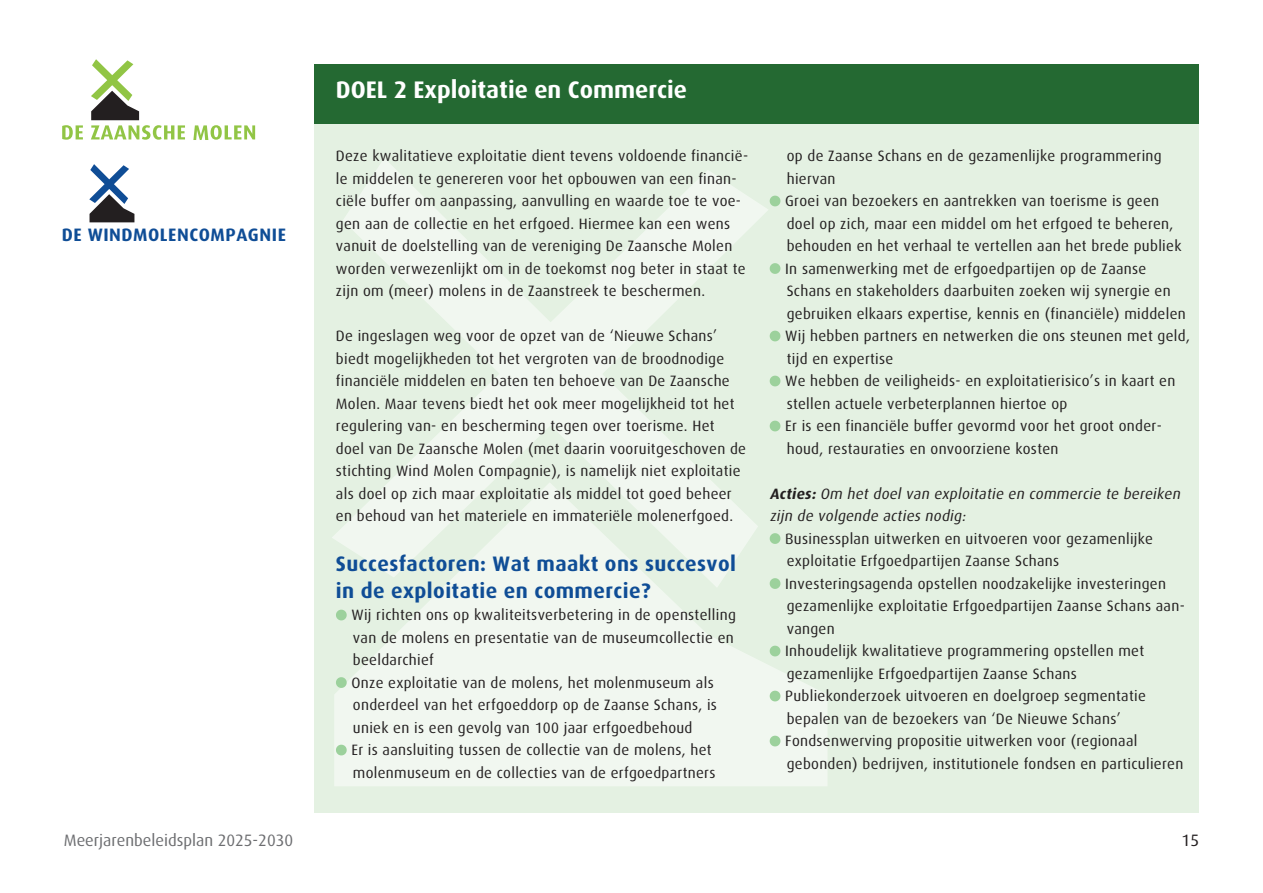
<style>
.page{position:relative;width:1263px;height:893px;background:#fff}
.page>*{position:absolute;margin:0;border:0;box-sizing:border-box;transform-origin:0 0}
.t1{font:700 24px "Dax Pro";color:#fff}
.tussenkopje{font:700 21px/27px "Dax Pro";letter-spacing:.02em;color:#0f4d96}
.t2{font:700 18px "Dax Pro";letter-spacing:.03em;color:#0f4d96}
.t3{font:16.5px "Dax Pro";color:#6c6d70}
.platte_tekst{font:16.5px "Dax Pro";color:#231f20}
.platte_tekst-2{font:15px/22.5px "Dax Pro";letter-spacing:.02em;color:#231f20}
.platte_tekst-3{font:italic 15px/22.5px "Dax Pro";color:#231f20}
.s1{font-weight:700}
</style>
<div class="page">
<svg style="left:62px;top:125px;width:21px;height:15px"></svg>
<svg style="left:193px;top:125px;width:62px;height:15px"></svg>
<svg style="left:91px;top:59px;width:94px;height:81px"></svg>
<div style="left:315px;top:121px;width:884px;height:691px;background:#e4f1e2"></div>
<svg style="left:334px;top:537px;width:493px;height:249px;fill:#f1f7f0"></svg>
<svg style="left:332px;top:159px;width:437px;height:429px"></svg>
<svg style="left:89px;top:164px;width:45px;height:58px"></svg>
<svg style="left:336px;top:610px;width:11px;height:10px"></svg>
<svg style="left:336px;top:677px;width:11px;height:11px"></svg>
<svg style="left:336px;top:745px;width:11px;height:10px"></svg>
<div style="left:315px;top:64px;width:884px;height:59px;background:#246932"></div>
<svg style="left:770px;top:196px;width:10px;height:10px"></svg>
<svg style="left:770px;top:263px;width:10px;height:11px"></svg>
<svg style="left:770px;top:331px;width:10px;height:10px"></svg>
<svg style="left:770px;top:376px;width:10px;height:10px"></svg>
<svg style="left:770px;top:421px;width:10px;height:10px"></svg>
<svg style="left:770px;top:533px;width:10px;height:11px"></svg>
<svg style="left:770px;top:578px;width:10px;height:11px"></svg>
<svg style="left:770px;top:646px;width:10px;height:10px"></svg>
<svg style="left:770px;top:691px;width:10px;height:10px"></svg>
<svg style="left:770px;top:736px;width:10px;height:10px"></svg>
<p class="t2" style="left:62px;top:225px;width:226px">DE WINDMOLENCOMPAGNIE</p>
<p class="t3" style="left:64px;top:831px;width:231px">Meerjarenbeleidsplan 2025-2030</p>
<p class="t1" style="left:336px;top:75px;width:353px">DOEL 2 Exploitatie en Commercie</p>
<p class="platte_tekst-2" style="left:336px;top:145px;width:414px">Deze kwalitatieve exploitatie dient tevens voldoende financië&shy;le middelen te genereren voor het opbouwen van een finan&shy;ciële buffer om aanpassing, aanvulling en waarde toe te voe&shy;gen aan de collectie en het erfgoed. Hiermee kan een wens vanuit de doelstelling van de vereniging De Zaansche Molen worden verwezenlijkt om in de toekomst nog beter in staat te zijn om (meer) molens in de Zaanstreek te beschermen.</p>
<p class="platte_tekst-2" style="left:336px;top:325px;width:412px">De ingeslagen weg voor de opzet van de ‘Nieuwe Schans’ biedt mogelijkheden tot het vergroten van de broodnodige financiële middelen en baten ten behoeve van De Zaansche Molen. Maar tevens biedt het ook meer mogelijkheid tot het regulering van- en bescherming tegen over toerisme. Het doel van De Zaansche Molen (met daarin vooruitgeschoven de stichting Wind Molen Compagnie), is namelijk niet exploitatie als doel op zich maar exploitatie als middel tot goed beheer en behoud van het materiele en immateriële molenerfgoed.</p>
<p class="tussenkopje" style="left:336px;top:550px;width:402px">Succesfactoren: Wat maakt ons succesvol in de exploitatie en commercie?</p>
<p class="platte_tekst-2" style="left:351px;top:604px;width:386px">Wij richten ons op kwaliteitsverbetering in de openstelling</p>
<p class="platte_tekst-2" style="left:353px;top:626px;width:382px">van de molens en presentatie van de museumcollectie en beeldarchief</p>
<p class="platte_tekst-2" style="left:351px;top:671px;width:364px">Onze exploitatie van de molens, het molenmuseum als</p>
<p class="platte_tekst-2" style="left:353px;top:694px;width:366px">onderdeel van het erfgoeddorp op de Zaanse Schans, is uniek en is een gevolg van 100 jaar erfgoedbehoud</p>
<p class="platte_tekst-2" style="left:351px;top:739px;width:362px">Er is aansluiting tussen de collectie van de molens, het</p>
<p class="platte_tekst-2" style="left:353px;top:761px;width:364px">molenmuseum en de collecties van de erfgoedpartners</p>
<p class="platte_tekst-2" style="left:787px;top:145px;width:377px">op de Zaanse Schans en de gezamenlijke programmering hiervan</p>
<p class="platte_tekst-2" style="left:785px;top:190px;width:375px">Groei van bezoekers en aantrekken van toerisme is geen</p>
<p class="platte_tekst-2" style="left:787px;top:212px;width:396px">doel op zich, maar een middel om het erfgoed te beheren, behouden en het verhaal te vertellen aan het brede publiek</p>
<p class="platte_tekst-2" style="left:785px;top:257px;width:363px">In samenwerking met de erfgoedpartijen op de Zaanse</p>
<p class="platte_tekst-2" style="left:787px;top:280px;width:401px">Schans en stakeholders daarbuiten zoeken wij synergie en gebruiken elkaars expertise, kennis en (financiële) middelen</p>
<p class="platte_tekst-2" style="left:785px;top:325px;width:406px">Wij hebben partners en netwerken die ons steunen met geld,</p>
<p class="platte_tekst-2" style="left:787px;top:347px;width:108px">tijd en expertise</p>
<p class="platte_tekst-2" style="left:785px;top:370px;width:392px">We hebben de veiligheids- en exploitatierisico’s in kaart en</p>
<p class="platte_tekst-2" style="left:787px;top:392px;width:282px">stellen actuele verbeterplannen hiertoe op</p>
<p class="platte_tekst-2" style="left:785px;top:415px;width:378px">Er is een financiële buffer gevormd voor het groot onder-</p>
<p class="platte_tekst-2" style="left:787px;top:437px;width:273px">houd, restauraties en onvoorziene kosten</p>
<p class="platte_tekst-3" style="left:770px;top:482px;width:415px"><span class="s1">Acties:</span> Om het doel van exploitatie en commercie te bereiken zijn de volgende acties nodig:</p>
<p class="platte_tekst-2" style="left:785px;top:527px;width:369px">Businessplan uitwerken en uitvoeren voor gezamenlijke</p>
<p class="platte_tekst-2" style="left:787px;top:550px;width:274px">exploitatie Erfgoedpartijen Zaanse Schans</p>
<p class="platte_tekst-2" style="left:785px;top:572px;width:382px">Investeringsagenda opstellen noodzakelijke investeringen</p>
<p class="platte_tekst-2" style="left:787px;top:595px;width:400px">gezamenlijke exploitatie Erfgoedpartijen Zaanse Schans aan&shy;vangen</p>
<p class="platte_tekst-2" style="left:785px;top:640px;width:360px">Inhoudelijk kwalitatieve programmering opstellen met</p>
<p class="platte_tekst-2" style="left:787px;top:662px;width:292px">gezamenlijke Erfgoedpartijen Zaanse Schans</p>
<p class="platte_tekst-2" style="left:785px;top:685px;width:362px">Publiekonderzoek uitvoeren en doelgroep segmentatie</p>
<p class="platte_tekst-2" style="left:787px;top:707px;width:335px">bepalen van de bezoekers van ‘De Nieuwe Schans’</p>
<p class="platte_tekst-2" style="left:785px;top:730px;width:354px">Fondsenwerving propositie uitwerken voor (regionaal</p>
<p class="platte_tekst-2" style="left:787px;top:752px;width:398px">gebonden) bedrijven, institutionele fondsen en particulieren</p>
<p class="platte_tekst" style="left:1181px;top:831px;width:19px">15</p>
</div>
